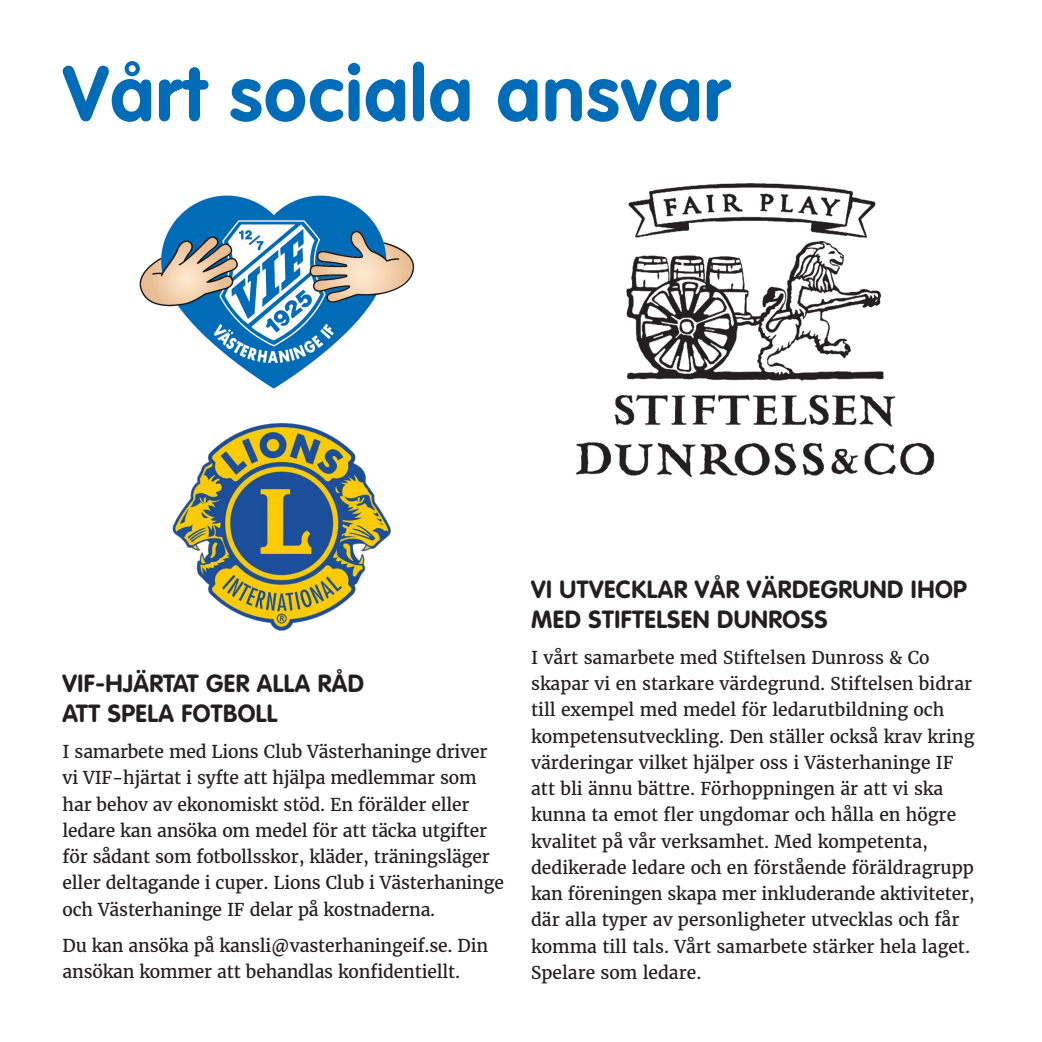
<style>
.page{position:relative;width:1042px;height:1042px;background:#fff}
.page>*{position:absolute;margin:0;border:0;box-sizing:border-box;transform-origin:0 0}
.t1{font:700 77px "VAG Rounded";letter-spacing:.02em;color:#006bb6}
.Underrubrik{font:700 24.5px/29.8px "VAG Rounded";letter-spacing:.02em;color:#231f20}
.Brödtext{font:17.5px/26.2px "Merriweather";color:#231f20}
</style>
<div class="page">
<img style="left:139px;top:195px;width:276px;height:194px">
<img style="left:172px;top:423px;width:219px;height:207px">
<img style="left:575px;top:183px;width:360px;height:295px">
<p class="t1" style="left:63px;top:49px;width:668px">Vårt sociala ansvar</p>
<p class="Underrubrik" style="left:63px;top:669px;width:303px">VIF-HJÄRTAT GER ALLA RÅD<br>ATT SPELA FOTBOLL</p>
<p class="Brödtext" style="left:63px;top:738px;width:443px">I samarbete med Lions Club Västerhaninge driver vi VIF-hjärtat i syfte att hjälpa medlemmar som har behov av ekonomiskt stöd. En förälder eller ledare kan ansöka om medel för att täcka utgifter för sådant som fotbollsskor, kläder, träningsläger eller deltagande i cuper. Lions Club i Västerhaninge och Västerhaninge IF delar på kostnaderna.</p>
<p class="Brödtext" style="left:63px;top:932px;width:427px">Du kan ansöka på kansli@vasterhaningeif.se. Din ansökan kommer att behandlas konfidentiellt.</p>
<p class="Underrubrik" style="left:531px;top:575px;width:437px">VI UTVECKLAR VÅR VÄRDEGRUND IHOP<br>MED STIFTELSEN DUNROSS</p>
<p class="Brödtext" style="left:531px;top:644px;width:445px">I vårt samarbete med Stiftelsen Dunross &amp; Co skapar vi en starkare värdegrund. Stiftelsen bidrar till exempel med medel för ledarutbildning och kompetensutveckling. Den ställer också krav kring värderingar vilket hjälper oss i Västerhaninge IF att bli ännu bättre. Förhoppningen är att vi ska kunna ta emot fler ungdomar och hålla en högre kvalitet på vår verksamhet. Med kompetenta, dedikerade ledare och en förstående föräldragrupp kan föreningen skapa mer inkluderande aktiviteter, där alla typer av personligheter utvecklas och får komma till tals. Vårt samarbete stärker hela laget.<br>Spelare som ledare.</p>
</div>
